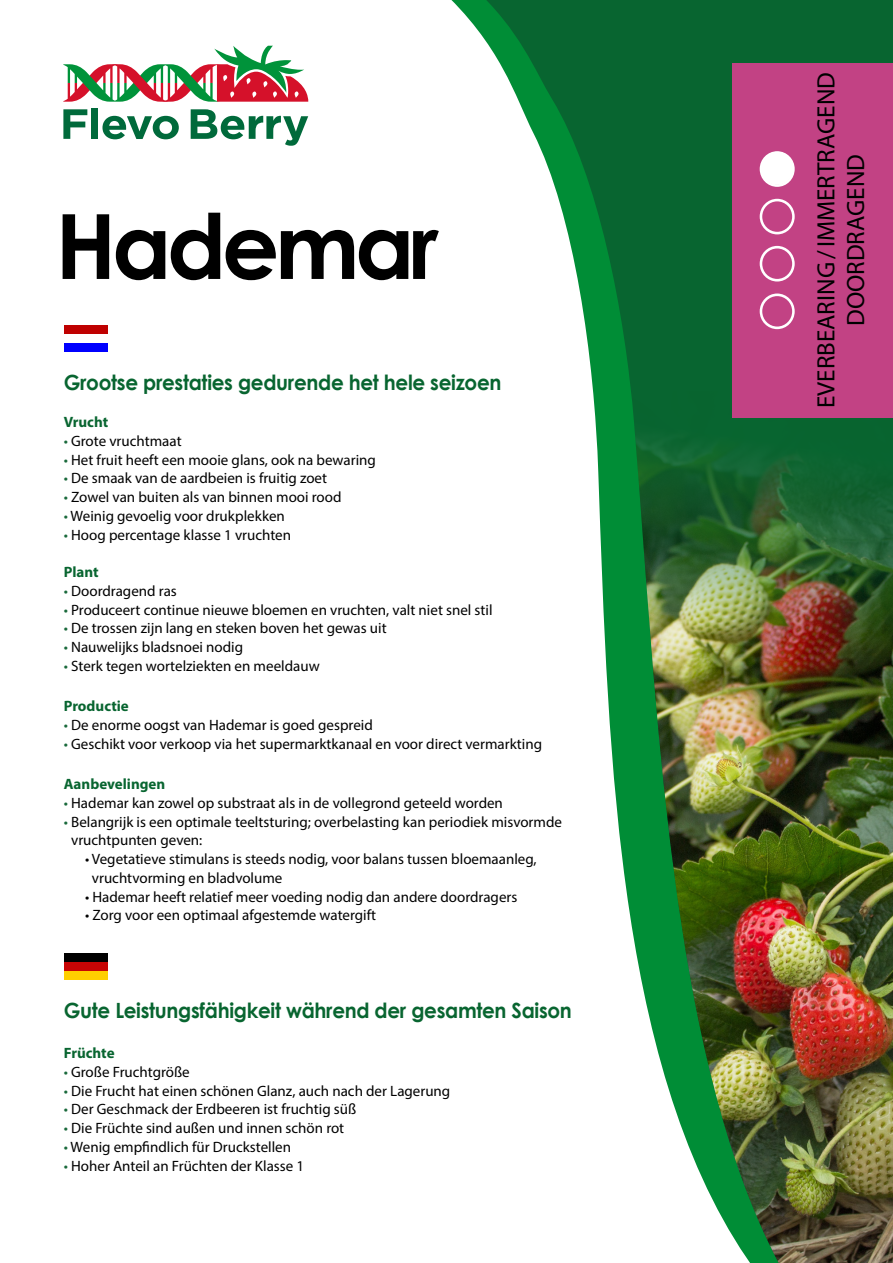
<style>
.page{position:relative;width:893px;height:1263px;background:#fff}
.page>*{position:absolute;margin:0;border:0;box-sizing:border-box;transform-origin:0 0}
.t1{font:700 90px "Century Gothic";letter-spacing:-.05em;color:#000}
.t2{font:25.05px "Myriad Pro";color:#000}
.t3{font:700 21px "Century Gothic";letter-spacing:-.015em;color:#086530;scale:.95 1}
.t4{font:15px/18.8px "Myriad Pro";color:#000}
.t5{font:700 15px "Myriad Pro";color:#086530}
.s1{color:#19693b}
</style>
<div class="page">
<svg style="left:473px;top:0;width:420px;height:391px;fill:#086530"></svg>
<img style="left:593px;top:391px;width:300px;height:872px">
<svg style="left:63px;top:109px;width:24px;height:30px"></svg>
<div style="left:91px;top:108px;width:7px;height:31px;background:#006a3b"></div>
<svg style="left:102px;top:116px;width:77px;height:23px"></svg>
<svg style="left:191px;top:109px;width:117px;height:37px"></svg>
<svg style="left:63px;top:46px;width:245px;height:56px"></svg>
<div style="left:733px;top:63px;width:160px;height:354px;background:#c24284"></div>
<svg style="left:760px;top:293px;width:35px;height:36px"></svg>
<svg style="left:760px;top:246px;width:35px;height:35px"></svg>
<svg style="left:760px;top:199px;width:35px;height:35px"></svg>
<svg style="left:760px;top:151px;width:35px;height:36px"></svg>
<div style="left:64px;top:343px;width:44px;height:9px;background:#00f"></div>
<div style="left:64px;top:325px;width:44px;height:9px;background:#bf0000"></div>
<div style="left:64px;top:962px;width:44px;height:8px;background:#c70505"></div>
<div style="left:64px;top:970px;width:44px;height:9px;background:#ffcf00"></div>
<div style="left:64px;top:953px;width:44px;height:9px;background:#000"></div>
<p class="t1" style="left:55px;top:190px;width:385px">Hademar</p>
<p class="t3" style="left:64px;top:370px;width:462px">Grootse prestaties gedurende het hele seizoen</p>
<p class="t5" style="left:64px;top:412px;width:46px">Vrucht</p>
<p class="t4" style="left:64px;top:431px;width:119px"><span class="s1">•</span> Grote vruchtmaat</p>
<p class="t4" style="left:64px;top:450px;width:314px"><span class="s1">•</span> Het fruit heeft een mooie glans, ook na bewaring</p>
<p class="t4" style="left:64px;top:469px;width:265px"><span class="s1">•</span> De smaak van de aardbeien is fruitig zoet</p>
<p class="t4" style="left:64px;top:487px;width:279px"><span class="s1">•</span> Zowel van buiten als van binnen mooi rood</p>
<p class="t4" style="left:64px;top:506px;width:223px"><span class="s1">•</span> Weinig gevoelig voor drukplekken</p>
<p class="t4" style="left:64px;top:525px;width:229px"><span class="s1">•</span> Hoog percentage klasse 1 vruchten</p>
<p class="t5" style="left:64px;top:562px;width:36px">Plant</p>
<p class="t4" style="left:64px;top:581px;width:115px"><span class="s1">•</span> Doordragend ras</p>
<p class="t4" style="left:64px;top:600px;width:430px"><span class="s1">•</span> Produceert continue nieuwe bloemen en vruchten, valt niet snel stil</p>
<p class="t4" style="left:64px;top:619px;width:324px"><span class="s1">•</span> De trossen zijn lang en steken boven het gewas uit</p>
<p class="t4" style="left:64px;top:637px;width:181px"><span class="s1">•</span> Nauwelijks bladsnoei nodig</p>
<p class="t4" style="left:64px;top:656px;width:257px"><span class="s1">•</span> Sterk tegen wortelziekten en meeldauw</p>
<p class="t5" style="left:64px;top:696px;width:67px">Productie</p>
<p class="t4" style="left:64px;top:715px;width:311px"><span class="s1">•</span> De enorme oogst van Hademar is goed gespreid</p>
<p class="t4" style="left:64px;top:734px;width:480px"><span class="s1">•</span> Geschikt voor verkoop via het supermarktkanaal en voor direct vermarkting</p>
<p class="t5" style="left:64px;top:774px;width:103px">Aanbevelingen</p>
<p class="t4" style="left:64px;top:793px;width:441px"><span class="s1">•</span> Hademar kan zowel op substraat als in de vollegrond geteeld worden</p>
<p class="t4" style="left:71px;top:812px;width:492px;text-indent:-7px"><span class="s1">•</span> Belangrijk is een optimale teeltsturing; overbelasting kan periodiek misvormde vruchtpunten geven:</p>
<p class="t4" style="left:92px;top:849px;width:446px;text-indent:-7px">• Vegetatieve stimulans is steeds nodig, voor balans tussen bloemaanleg, vruchtvorming en bladvolume</p>
<p class="t4" style="left:85px;top:887px;width:434px">• Hademar heeft relatief meer voeding nodig dan andere doordragers</p>
<p class="t4" style="left:85px;top:906px;width:293px">• Zorg voor een optimaal afgestemde watergift</p>
<p class="t3" style="left:64px;top:997px;width:536px">Gute Leistungsfähigkeit während der gesamten Saison</p>
<p class="t5" style="left:64px;top:1043px;width:52px">Früchte</p>
<p class="t4" style="left:64px;top:1062px;width:127px"><span class="s1">•</span> Große Fruchtgröße</p>
<p class="t4" style="left:64px;top:1081px;width:388px"><span class="s1">•</span> Die Frucht hat einen schönen Glanz, auch nach der Lagerung</p>
<p class="t4" style="left:64px;top:1100px;width:294px"><span class="s1">•</span> Der Geschmack der Erdbeeren ist fruchtig süß</p>
<p class="t4" style="left:64px;top:1118px;width:282px"><span class="s1">•</span> Die Früchte sind außen und innen schön rot</p>
<p class="t4" style="left:64px;top:1137px;width:229px"><span class="s1">•</span> Wenig empfindlich für Druckstellen</p>
<p class="t4" style="left:64px;top:1156px;width:242px"><span class="s1">•</span> Hoher Anteil an Früchten der Klasse 1</p>
<p class="t2" style="left:811px;top:408px;width:337px;rotate:-90deg">EVERBEARING/IMMERTRAGEND</p>
<p class="t2" style="left:840px;top:326px;width:173px;rotate:-90deg">DOORDRAGEND</p>
</div>
